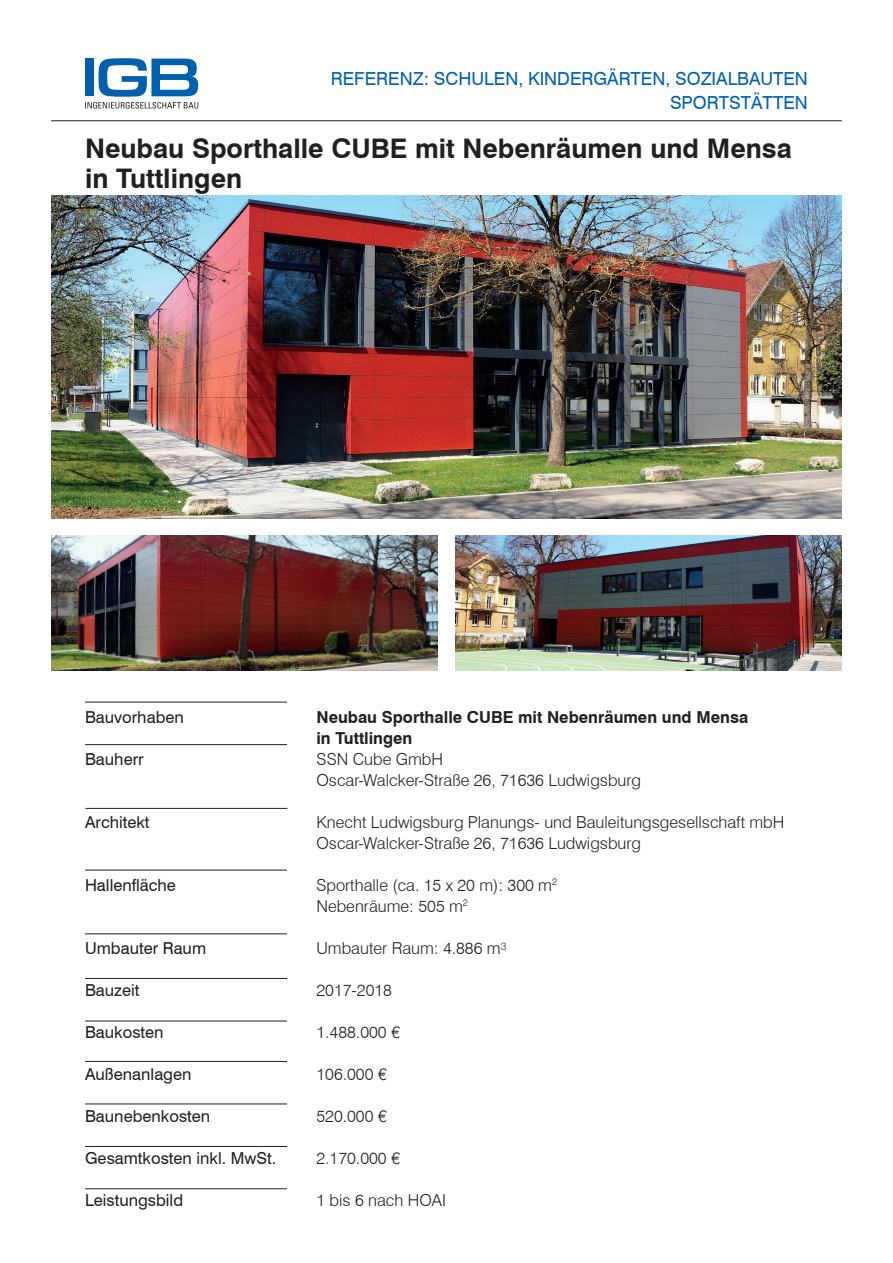
<style>
.page{position:relative;width:893px;height:1263px;background:#fff}
.page>*{position:absolute;margin:0;border:0;box-sizing:border-box;transform-origin:0 0}
.t1{font:700 27px/30px "Swiss 721 BT";color:#231f20}
.t2{font:18px/24px "Swiss 721 BT";color:#0160ae;text-align:right}
.t3{font:300 16.5px/21px "Swiss 721 BT";color:#231f20}
.t4{font:16.5px "Swiss 721 BT";color:#231f20}
.t5{font:700 16.5px/21px "Swiss 721 BT";color:#231f20}
.s1{font-family:"Univers LT"}
</style>
<div class="page">
<svg style="left:85px;top:58px;width:113px;height:51px"></svg>
<img style="left:456px;top:536px;width:385px;height:134px">
<img style="left:52px;top:196px;width:790px;height:323px">
<hr style="left:51px;top:120px;width:791px;height:1px;background:#231f20">
<hr style="left:85px;top:1146px;width:202px;height:1px;background:#231f20">
<hr style="left:85px;top:808px;width:202px;height:1px;background:#231f20">
<hr style="left:85px;top:744px;width:202px;height:1px;background:#231f20">
<hr style="left:85px;top:870px;width:202px;height:1px;background:#231f20">
<hr style="left:85px;top:933px;width:202px;height:1px;background:#231f20">
<hr style="left:85px;top:978px;width:202px;height:1px;background:#231f20">
<hr style="left:85px;top:1020px;width:202px;height:1px;background:#231f20">
<hr style="left:85px;top:1061px;width:202px;height:1px;background:#231f20">
<hr style="left:85px;top:1103px;width:202px;height:1px;background:#231f20">
<hr style="left:85px;top:702px;width:202px;height:1px;background:#231f20">
<hr style="left:85px;top:1188px;width:202px;height:1px;background:#231f20">
<img style="left:51px;top:536px;width:386px;height:134px">
<p class="t2" style="left:331px;top:66px;width:140px">REFEREnZ: schule</p>
<p class="t2" style="left:505px;top:66px;width:78px">n, kinderg</p>
<p class="t2" style="left:607px;top:66px;width:122px">ärten, sozialbau</p>
<p class="t2" style="left:670px;top:66px;width:139px">ten sportstätten</p>
<h1 class="t1" style="left:85px;top:133px;width:708px">Neubau Sporthalle CUBE mit Nebenräumen und Mensa in Tuttlingen</h1>
<p class="t4" style="left:85px;top:707px;width:100px">Bauvorhaben</p>
<p class="t4" style="left:85px;top:749px;width:60px">Bauherr</p>
<p class="t4" style="left:85px;top:812px;width:66px">Architekt</p>
<p class="t4" style="left:85px;top:875px;width:92px">Hallenfläche</p>
<p class="t4" style="left:85px;top:938px;width:123px">Umbauter Raum</p>
<p class="t4" style="left:85px;top:980px;width:56px">Bauzeit</p>
<p class="t4" style="left:85px;top:1022px;width:80px">Baukosten</p>
<p class="t4" style="left:85px;top:1064px;width:108px">Außenanlagen</p>
<p class="t4" style="left:85px;top:1106px;width:127px">Baunebenkosten</p>
<p class="t4" style="left:85px;top:1148px;width:193px">Gesamtkosten inkl. MwSt.</p>
<p class="t4" style="left:85px;top:1190px;width:100px">Leistungsbild</p>
<p class="t5" style="left:316px;top:706px;width:433px">Neubau Sporthalle CUBE mit Nebenräumen und Mensa in Tuttlingen</p>
<p class="t3" style="left:316px;top:748px;width:326px">SSN Cube GmbH<br>Oscar-Walcker-Straße 26, 71636 Ludwigsburg</p>
<p class="t3" style="left:316px;top:811px;width:469px">Knecht Ludwigsburg Planungs- und Bauleitungsgesellschaft mbH<br>Oscar-Walcker-Straße 26, 71636 Ludwigsburg</p>
<p class="t3" style="left:316px;top:874px;width:242px">Sporthalle (ca. 15 x 20 m): 300 m<sup>2<br></sup>Nebenräume: 505 m<sup>2</sup></p>
<p class="t3" style="left:316px;top:937px;width:192px">Umbauter Raum: 4.886 m³</p>
<p class="t3" style="left:316px;top:979px;width:77px">2017-2018</p>
<p class="t3" style="left:316px;top:1021px;width:85px">1.488.000 <span class="s1">€</span></p>
<p class="t3" style="left:316px;top:1063px;width:72px">106.000 <span class="s1">€</span></p>
<p class="t3" style="left:316px;top:1105px;width:72px">520.000 <span class="s1">€</span></p>
<p class="t3" style="left:316px;top:1147px;width:85px">2.170.000 <span class="s1">€</span></p>
<p class="t3" style="left:316px;top:1189px;width:131px">1 bis 6 nach HOAI</p>
</div>
